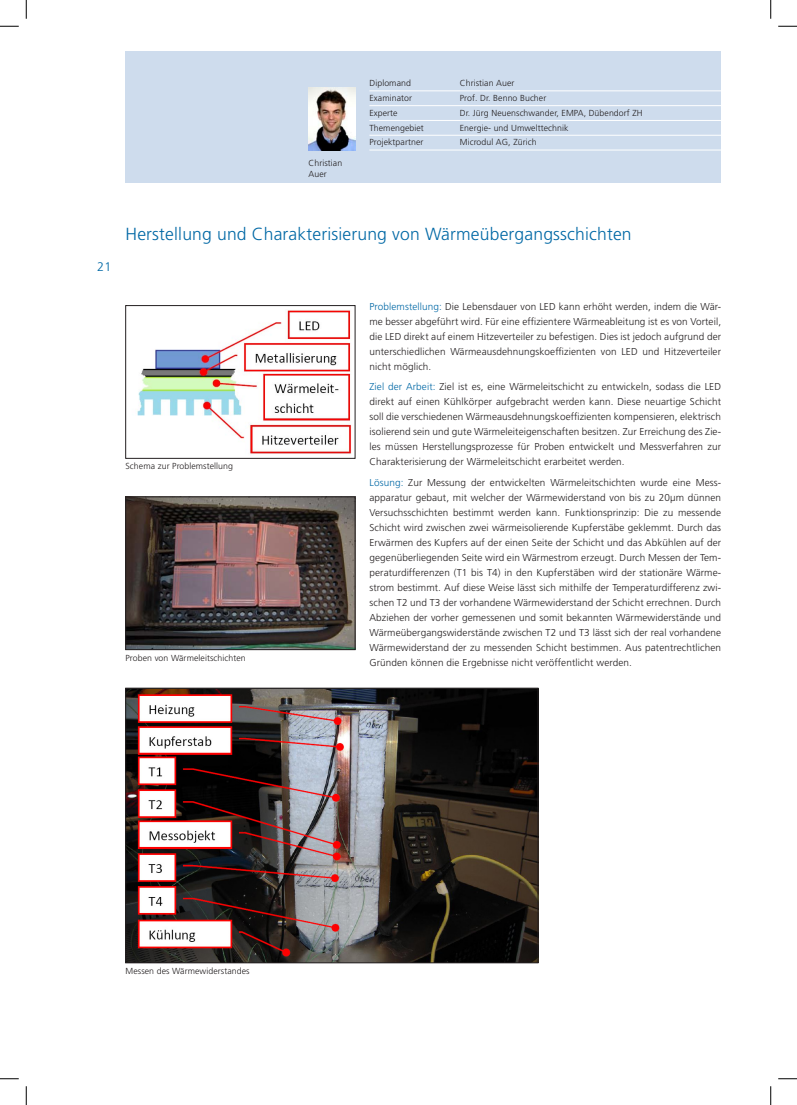
<style>
.page{position:relative;width:797px;height:1105px;background:#fff}
.page>*{position:absolute;margin:0;border:0;box-sizing:border-box;transform-origin:0 0}
.t1{font:300 17.5px "Frutiger LT Pro";letter-spacing:.01em;color:#0068a5}
.t2{font:300 12.5px "Frutiger LT Pro";color:#0068a5}
.t3{font:300 10px/15px "Frutiger LT Pro";letter-spacing:.01em;color:#231f20;text-align:justify}
.t4{font:300 8.75px/11.2px "Frutiger LT Pro";letter-spacing:.01em;color:#231f20}
.s1{color:#0068a5}
</style>
<div class="page">
<div style="left:125px;top:51px;width:596px;height:131px;background:#cedced"></div>
<img style="left:137px;top:310px;width:215px;height:144px">
<div style="left:125px;top:305px;width:230px;height:153px;border:1px solid #231f20"></div>
<img style="left:127px;top:499px;width:226px;height:149px">
<div style="left:125px;top:497px;width:230px;height:153px;border:1px solid #231f20"></div>
<img style="left:127px;top:690px;width:409px;height:271px">
<div style="left:125px;top:688px;width:413px;height:275px;border:1px solid #231f20"></div>
<hr style="left:369px;top:90px;width:352px;height:1px;background:#fff">
<hr style="left:369px;top:105px;width:352px;height:1px;background:#fff">
<hr style="left:369px;top:120px;width:352px;height:1px;background:#fff">
<hr style="left:369px;top:135px;width:352px;height:1px;background:#fff">
<hr style="left:369px;top:150px;width:352px;height:1px;background:#fff">
<img style="left:308px;top:88px;width:47px;height:62px">
<svg style="left:0;top:25px;width:19px;height:2px"></svg>
<svg style="left:778px;top:25px;width:19px;height:2px"></svg>
<svg style="left:0;top:1078px;width:19px;height:1px"></svg>
<svg style="left:778px;top:1078px;width:19px;height:1px"></svg>
<svg style="left:25px;top:0;width:2px;height:19px"></svg>
<svg style="left:25px;top:1086px;width:2px;height:19px"></svg>
<svg style="left:770px;top:0;width:1px;height:19px"></svg>
<svg style="left:770px;top:1086px;width:1px;height:19px"></svg>
<p class="t4" style="left:308px;top:157px;width:35px">Christian<br>Auer</p>
<p class="t4" style="left:369px;top:78px;width:43px">Diplomand</p>
<p class="t4" style="left:460px;top:78px;width:56px">Christian Auer</p>
<p class="t4" style="left:369px;top:92px;width:44px">Examinator</p>
<p class="t4" style="left:460px;top:92px;width:88px">Prof. Dr. Benno Bucher</p>
<p class="t4" style="left:369px;top:107px;width:30px">Experte</p>
<p class="t4" style="left:460px;top:107px;width:184px">Dr. Jürg Neuenschwander, EMPA, Dübendorf ZH</p>
<p class="t4" style="left:369px;top:122px;width:56px">Themengebiet</p>
<p class="t4" style="left:460px;top:122px;width:110px">Energie- und Umwelttechnik</p>
<p class="t4" style="left:369px;top:137px;width:55px">Projektpartner</p>
<p class="t4" style="left:460px;top:137px;width:78px">Microdul AG, Zürich</p>
<p class="t2" style="left:97px;top:259px;width:16px">21</p>
<h1 class="t1" style="left:125px;top:224px;width:507px">Herstellung und Charakterisierung von Wärmeübergangsschichten</h1>
<p class="t4" style="left:125px;top:461px;width:109px">Schema zur Problemstellung</p>
<p class="t4" style="left:125px;top:652px;width:122px">Proben von Wärmeleitschichten</p>
<p class="t3" style="left:369px;top:299px;width:353px"><span class="s1">Problemstellung:</span> Die Lebensdauer von LED kann erhöht werden, indem die Wär&shy;me besser abgeführt wird. Für eine effizientere Wärmeableitung ist es von Vorteil, die LED direkt auf einem Hitzeverteiler zu befestigen. Dies ist jedoch aufgrund der unterschiedlichen Wärmeausdehnungskoeffizienten von LED und Hitzeverteiler nicht möglich.</p>
<p class="t3" style="left:369px;top:380px;width:353px"><span class="s1">Ziel der Arbeit:</span> Ziel ist es, eine Wärmeleitschicht zu entwickeln, sodass die LED direkt auf einen Kühlkörper aufgebracht werden kann. Diese neuartige Schicht soll die verschiedenen Wärmeausdehnungskoeffizienten kompensieren, elektrisch isolierend sein und gute Wärmeleiteigenschaften besitzen. Zur Erreichung des Zie&shy;les müssen Herstellungsprozesse für Proben entwickelt und Messverfahren zur Charakterisierung der Wärmeleitschicht erarbeitet werden.</p>
<p class="t3" style="left:369px;top:475px;width:353px"><span class="s1">Lösung:</span> Zur Messung der entwickelten Wärmeleitschichten wurde eine Mess&shy;apparatur gebaut, mit welcher der Wärmewiderstand von bis zu 20µm dünnen Versuchsschichten bestimmt werden kann. Funktionsprinzip: Die zu messende Schicht wird zwischen zwei wärmeisolierende Kupferstäbe geklemmt. Durch das Erwärmen des Kupfers auf der einen Seite der Schicht und das Abkühlen auf der gegenüberliegenden Seite wird ein Wärmestrom erzeugt. Durch Messen der Tem&shy;peraturdifferenzen (T1 bis T4) in den Kupferstäben wird der stationäre Wärme&shy;strom bestimmt. Auf diese Weise lässt sich mithilfe der Temperaturdifferenz zwi&shy;schen T2 und T3 der vorhandene Wärmewiderstand der Schicht errechnen. Durch Abziehen der vorher gemessenen und somit bekannten Wärmewiderstände und Wärmeübergangswiderstände zwischen T2 und T3 lässt sich der real vorhandene Wärmewiderstand der zu messenden Schicht bestimmen. Aus patentrechtlichen Gründen können die Ergebnisse nicht veröffentlicht werden.</p>
<p class="t4" style="left:125px;top:965px;width:126px">Messen des Wärmewiderstandes</p>
</div>
